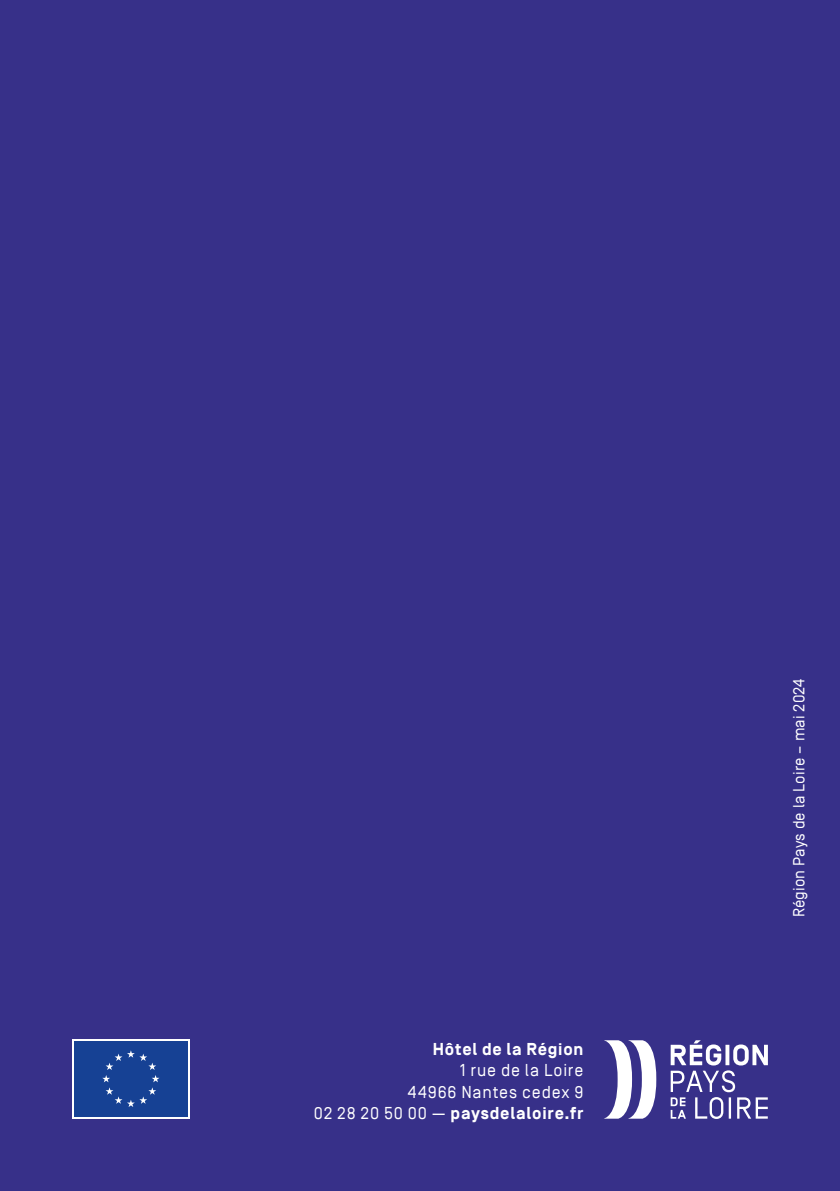
<style>
.page{position:relative;width:840px;height:1191px;background:#fff}
.page>*{position:absolute;margin:0;border:0;box-sizing:border-box;transform-origin:0 0}
.t1{font:17.2px/21.4px "Simplon Norm";letter-spacing:.045em;color:#fff;text-align:right}
.t2{font:700 17.2px "Simplon Norm";letter-spacing:.045em;color:#fff}
.t3{font:16px "Simplon Norm";letter-spacing:.01em;color:#fff}
.s1{font-weight:700}
</style>
<div class="page">
<div style="left:0;top:0;width:839px;height:1191px;background:#373089"></div>
<svg style="left:604px;top:1040px;width:52px;height:78px"></svg>
<svg style="left:670px;top:1040px;width:97px;height:79px"></svg>
<div style="left:72px;top:1039px;width:118px;height:80px;background:linear-gradient(to right,#fff,#fff)"></div>
<div style="left:74px;top:1041px;width:113px;height:75px;background:#164194"></div>
<svg style="left:102px;top:1050px;width:57px;height:57px"></svg>
<p class="t2" style="left:432px;top:1039px;width:152px">Hôtel de la Région</p>
<p class="t1" style="left:313px;top:1059px;width:271px">1 rue de la Loire<br>44966 Nantes cedex 9<br>02 28 20 50 00 — <span class="s1">paysdelaloire.fr</span></p>
<p class="t3" style="left:790px;top:917px;width:240px;rotate:-90deg">Région Pays de la Loire – mai 2024</p>
</div>
